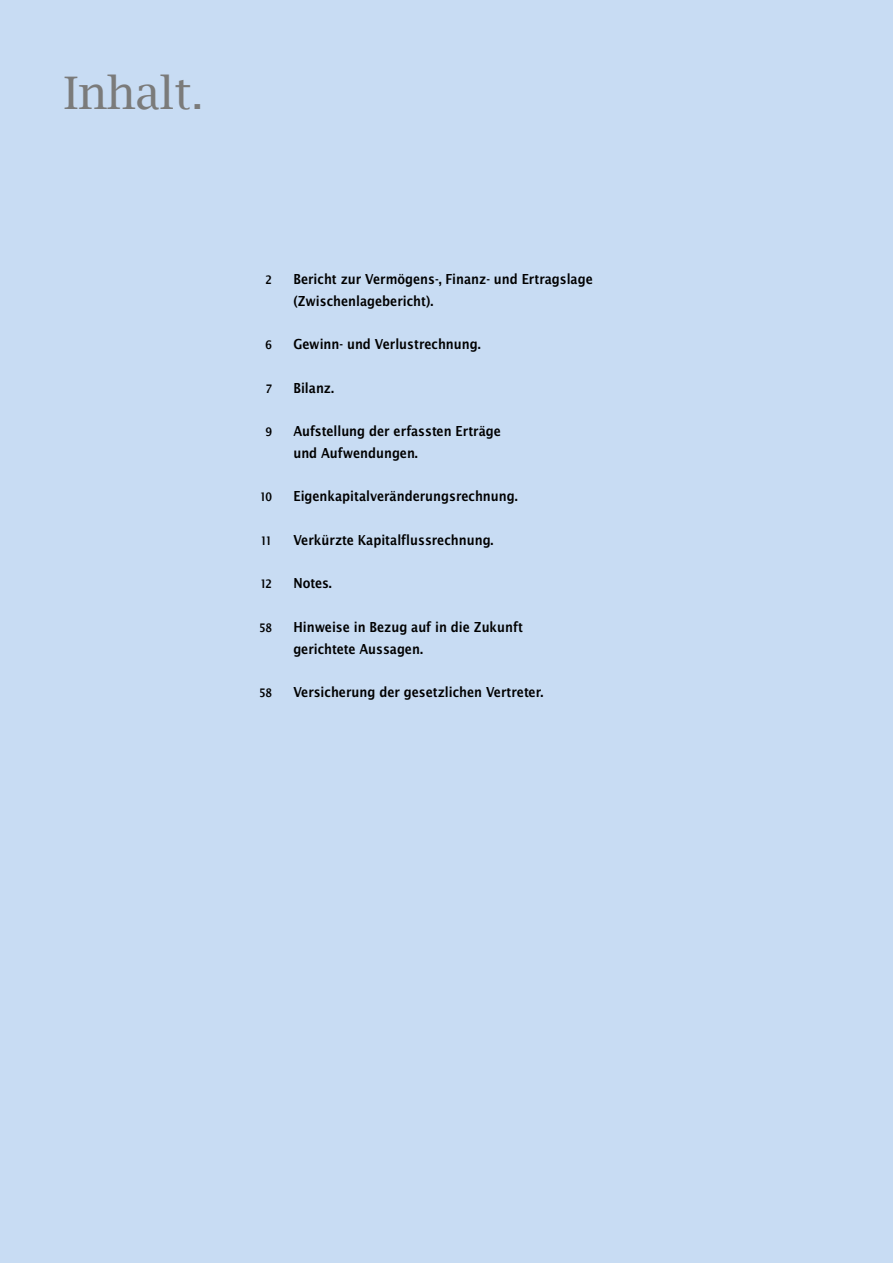
<style>
.page{position:relative;width:893px;height:1263px;background:#c8dcf3}
.page>*{position:absolute;margin:0;border:0;box-sizing:border-box;transform-origin:0 0}
.t1{font:45px "Lucida Bright";color:#7b7b7a}
.t2{font:15px/21.8px "Lucida Sans Nar EFOP Dem Bol";color:#000}
.t3{font:12.75px "Lucida Sans Nar EFOP Dem Bol";letter-spacing:-.06em;color:#000}
</style>
<div class="page">
<h1 class="t1" style="left:64px;top:67px;width:141px">Inhalt.</h1>
<p class="t3" style="left:266px;top:272px;width:8px">2</p>
<p class="t2" style="left:293px;top:269px;width:301px">Bericht zur Vermögens-, Finanz- und Ertragslage (Zwischenlagebericht).</p>
<p class="t3" style="left:266px;top:338px;width:8px">6</p>
<p class="t2" style="left:293px;top:334px;width:189px">Gewinn- und Verlustrechnung.</p>
<p class="t3" style="left:266px;top:381px;width:8px">7</p>
<p class="t2" style="left:293px;top:377px;width:42px">Bilanz.</p>
<p class="t3" style="left:266px;top:425px;width:8px">9</p>
<p class="t2" style="left:293px;top:421px;width:209px">Aufstellung der erfassten Erträge und Aufwendungen.</p>
<p class="t3" style="left:260px;top:490px;width:14px">10</p>
<p class="t2" style="left:293px;top:486px;width:226px">Eigenkapitalveränderungsrechnung.</p>
<p class="t3" style="left:261px;top:533px;width:13px">11</p>
<p class="t2" style="left:293px;top:530px;width:202px">Verkürzte Kapitalflussrechnung.</p>
<p class="t3" style="left:260px;top:577px;width:14px">12</p>
<p class="t2" style="left:293px;top:573px;width:40px">Notes.</p>
<p class="t3" style="left:259px;top:620px;width:15px">58</p>
<p class="t2" style="left:293px;top:617px;width:231px">Hinweise in Bezug auf in die Zukunft gerichtete Aussagen.</p>
<p class="t3" style="left:259px;top:686px;width:15px">58</p>
<p class="t2" style="left:293px;top:682px;width:252px">Versicherung der gesetzlichen Vertreter.</p>
</div>
